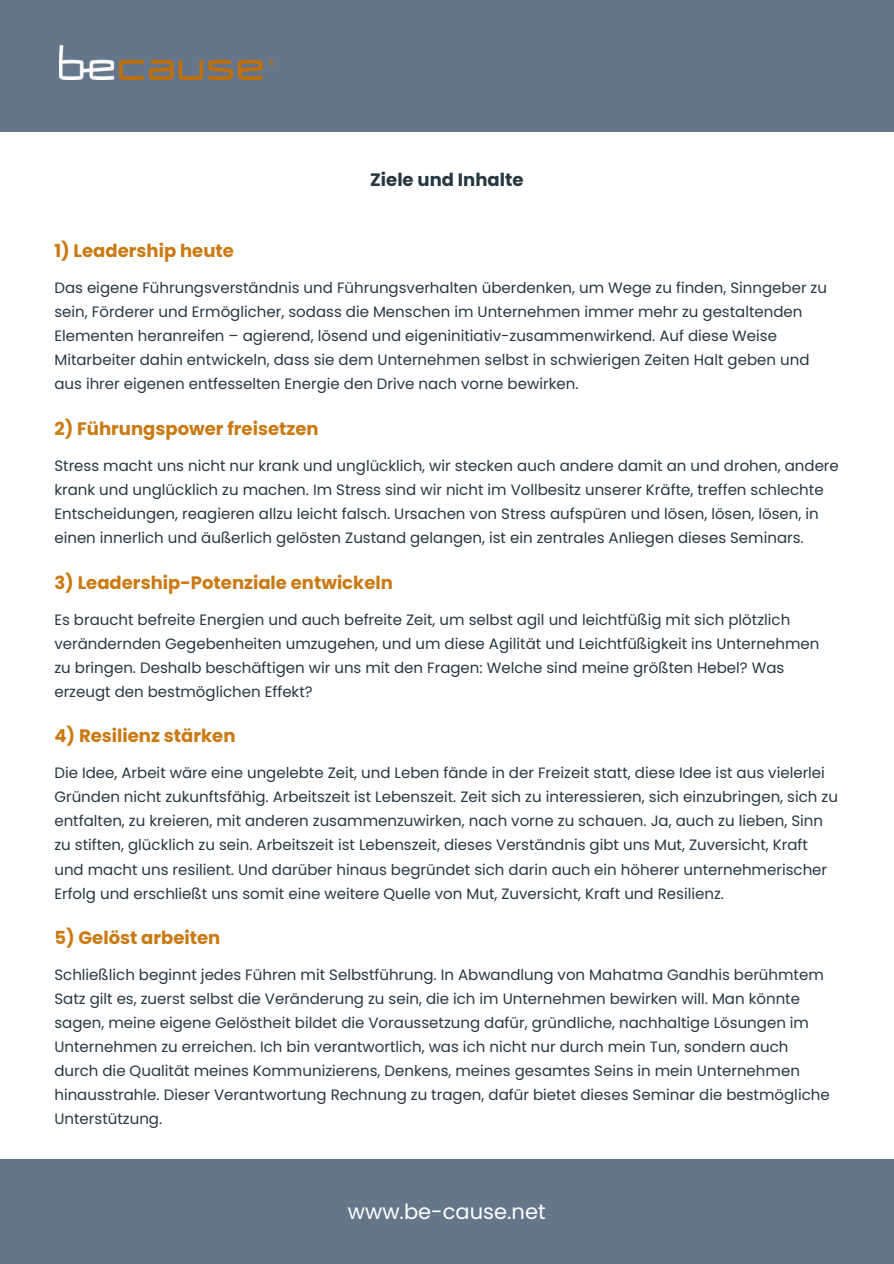
<style>
.page{position:relative;width:894px;height:1264px;background:#fff}
.page>*{position:absolute;margin:0;border:0;box-sizing:border-box;transform-origin:0 0}
.t1{font:21px "Poppins";color:#fff}
.t2{font:700 18px "Poppins";color:#ca7a12}
.t3{font:700 18px "Poppins";color:#273842}
.t4{font:15px/24px "Poppins";color:#273842}
</style>
<div class="page">
<div style="left:0;top:0;width:893px;height:132px;background:#65768b"></div>
<div style="left:0;top:1159px;width:893px;height:104px;background:#65768b"></div>
<img style="left:60px;top:45px;width:213px;height:34px">
<p class="t3" style="left:370px;top:167px;width:155px">Ziele und Inhalte</p>
<p class="t2" style="left:54px;top:238px;width:181px">1) Leadership heute</p>
<h2 class="t4" style="left:54px;top:276px;width:773px">Das eigene Führungsverständnis und Führungsverhalten überdenken, um Wege zu finden, Sinngeber zu sein, Förderer und Ermöglicher, sodass die Menschen im Unternehmen immer mehr zu gestaltenden Elementen heranreifen – agierend, lösend und eigeninitiativ-zusammenwirkend. Auf diese Weise Mitarbeiter dahin entwickeln, dass sie dem Unternehmen selbst in schwierigen Zeiten Halt geben und aus ihrer eigenen entfesselten Energie den Drive nach vorne bewirken.</h2>
<h2 class="t2" style="left:54px;top:416px;width:266px">2) Führungspower freisetzen</h2>
<p class="t4" style="left:54px;top:453px;width:785px">Stress macht uns nicht nur krank und unglücklich, wir stecken auch andere damit an und drohen, andere krank und unglücklich zu machen. Im Stress sind wir nicht im Vollbesitz unserer Kräfte, treffen schlechte Entscheidungen, reagieren allzu leicht falsch. Ursachen von Stress aufspüren und lösen, lösen, lösen, in einen innerlich und äußerlich gelösten Zustand gelangen, ist ein zentrales Anliegen dieses Seminars.</p>
<h2 class="t2" style="left:54px;top:569px;width:340px">3) Leadership-Potenziale entwickeln</h2>
<p class="t4" style="left:54px;top:607px;width:766px">Es braucht befreite Energien und auch befreite Zeit, um selbst agil und leichtfüßig mit sich plötzlich verändernden Gegebenheiten umzugehen, und um diese Agilität und Leichtfüßigkeit ins Unternehmen zu bringen. Deshalb beschäftigen wir uns mit den Fragen: Welche sind meine größten Hebel? Was erzeugt den bestmöglichen Effekt?</p>
<h2 class="t2" style="left:54px;top:723px;width:182px">4) Resilienz stärken</h2>
<p class="t4" style="left:54px;top:761px;width:784px">Die Idee, Arbeit wäre eine ungelebte Zeit, und Leben fände in der Freizeit statt, diese Idee ist aus vielerlei Gründen nicht zukunftsfähig. Arbeitszeit ist Lebenszeit. Zeit sich zu interessieren, sich einzubringen, sich zu entfalten, zu kreieren, mit anderen zusammenzuwirken, nach vorne zu schauen. Ja, auch zu lieben, Sinn zu stiften, glücklich zu sein. Arbeitszeit ist Lebenszeit, dieses Verständnis gibt uns Mut, Zuversicht, Kraft und macht uns resilient. Und darüber hinaus begründet sich darin auch ein höherer unternehmerischer Erfolg und erschließt uns somit eine weitere Quelle von Mut, Zuversicht, Kraft und Resilienz.</p>
<h2 class="t2" style="left:54px;top:925px;width:167px">5) Gelöst arbeiten</h2>
<p class="t4" style="left:54px;top:963px;width:770px">Schließlich beginnt jedes Führen mit Selbstführung. In Abwandlung von Mahatma Gandhis berühmtem Satz gilt es, zuerst selbst die Veränderung zu sein, die ich im Unternehmen bewirken will. Man könnte sagen, meine eigene Gelöstheit bildet die Voraussetzung dafür, gründliche, nachhaltige Lösungen im Unternehmen zu erreichen. Ich bin verantwortlich, was ich nicht nur durch mein Tun, sondern auch</p>
<h2 class="t4" style="left:54px;top:1059px;width:776px">durch die Qualität meines Kommunizierens, Denkens, meines gesamtes Seins in mein Unternehmen hinausstrahle. Dieser Verantwortung Rechnung zu tragen, dafür bietet dieses Seminar die bestmögliche<br>Unterstützung.</h2>
<p class="t1" style="left:348px;top:1197px;width:199px">www.be-cause.net</p>
</div>
